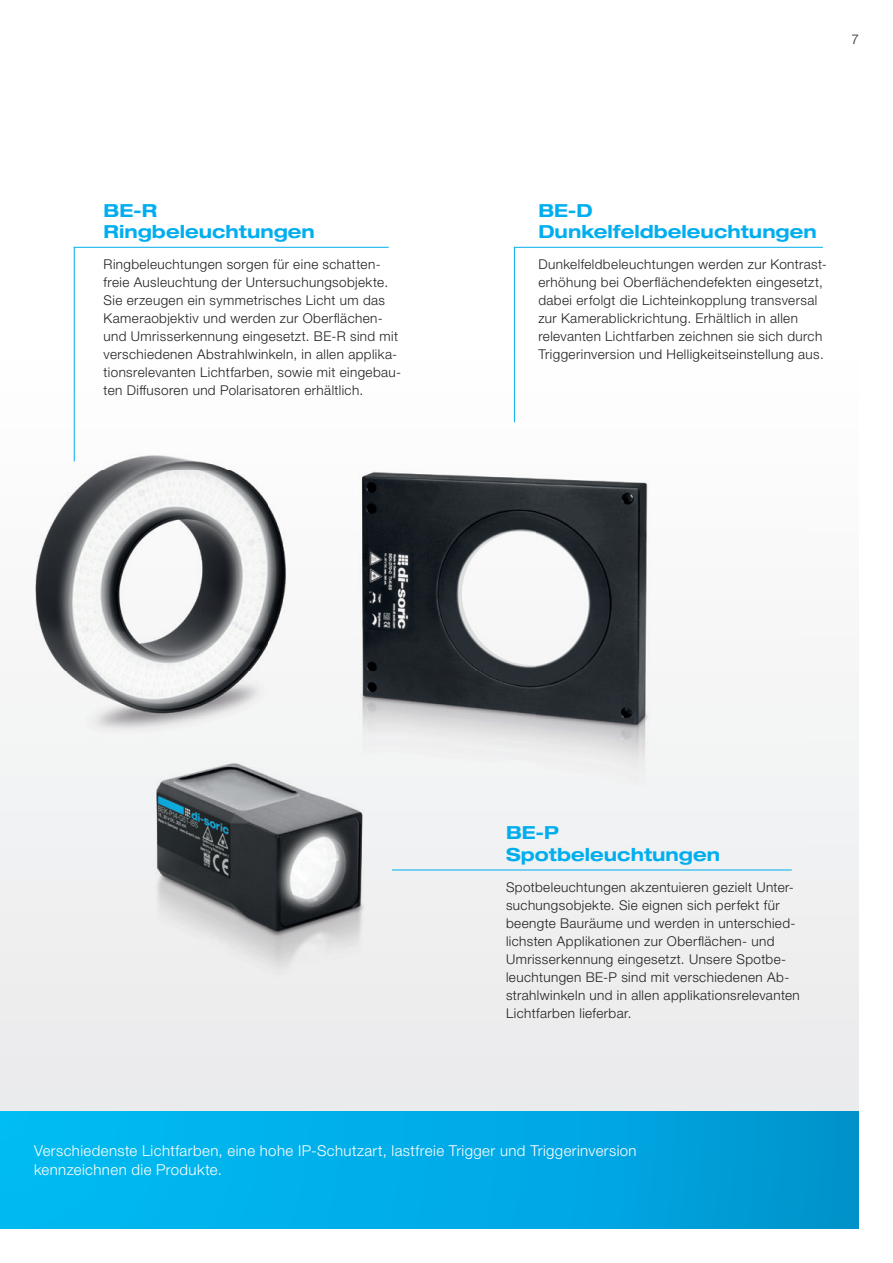
<style>
.page{position:relative;width:893px;height:1263px;background:#fff}
.page>*{position:absolute;margin:0;border:0;box-sizing:border-box;transform-origin:0 0}
.t1{font:700 expanded 18px/21.6px "Helvetica Neue LTW1 G";letter-spacing:.005em;color:#00aeef}
.t2{font:300 15px/19.5px "Helvetica Neue LTW1 G";letter-spacing:.025em;color:#fff}
.t3{font:300 13.5px/18px "Helvetica Neue LTW1 G";letter-spacing:.03em;color:#231f20}
</style>
<div class="page">
<img style="left:0;top:469px;width:805px;height:642px">
<img style="left:73px;top:340px;width:786px;height:129px">
<div style="left:0;top:1111px;width:859px;height:118px;background:linear-gradient(to right,#00bef6,#0097d3)"></div>
<hr style="left:392px;top:870px;width:400px;height:1px;background:#00aeef">
<svg style="left:514px;top:247px;width:309px;height:176px"></svg>
<svg style="left:74px;top:247px;width:315px;height:215px"></svg>
<h1 class="t1" style="left:104px;top:199px;width:213px">BE-R<br>Ringbeleuchtungen</h1>
<p class="t3" style="left:104px;top:255px;width:299px">Ringbeleuchtungen sorgen für eine schatten&shy;freie Ausleuchtung der Untersuchungsobjekte.<br>Sie erzeugen ein symmetrisches Licht um das Kameraobjektiv und werden zur Oberflächen&shy;und Umrisserkennung eingesetzt. BE-R sind mit verschiedenen Abstrahlwinkeln, in allen applika&shy;tionsrelevanten Lichtfarben, sowie mit eingebau&shy;ten Diffusoren und Polarisatoren erhältlich.</p>
<p class="t3" style="left:851px;top:30px;width:9px">7</p>
<h1 class="t1" style="left:538px;top:199px;width:280px">BE-D<br>Dunkelfeldbeleuchtungen</h1>
<p class="t3" style="left:538px;top:255px;width:290px">Dunkelfeldbeleuchtungen werden zur Kontrast&shy;erhöhung bei Oberflächendefekten eingesetzt, dabei erfolgt die Lichteinkopplung transversal zur Kamerablickrichtung. Erhältlich in allen relevanten Lichtfarben zeichnen sie sich durch Triggerinversion und Helligkeitseinstellung aus.</p>
<h1 class="t1" style="left:506px;top:821px;width:216px">BE-P<br>Spotbeleuchtungen</h1>
<p class="t3" style="left:506px;top:878px;width:295px">Spotbeleuchtungen akzentuieren gezielt Unter&shy;suchungsobjekte. Sie eignen sich perfekt für beengte Bauräume und werden in unterschied&shy;lichsten Applikationen zur Oberflächen- und Umrisserkennung eingesetzt. Unsere Spotbe&shy;leuchtungen BE-P sind mit verschiedenen Ab&shy;strahlwinkeln und in allen applikationsrelevanten Lichtfarben lieferbar.</p>
<p class="t2" style="left:34px;top:1141px;width:604px">Verschiedenste Lichtfarben, eine hohe IP-Schutzart, lastfreie Trigger und Triggerinversion kennzeichnen die Produkte.</p>
</div>
